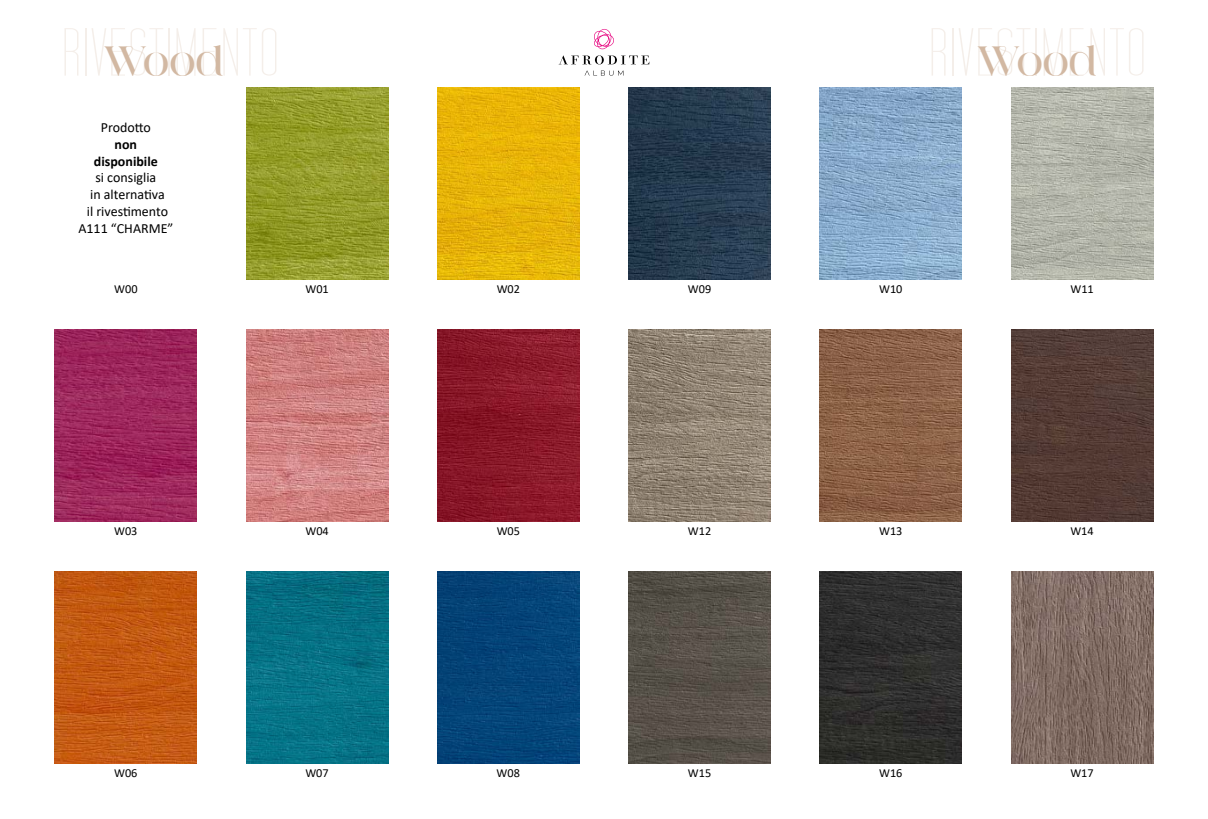
<style>
.page{position:relative;width:1208px;height:819px;background:#fff}
.page>*{position:absolute;margin:0;border:0;box-sizing:border-box;transform-origin:0 0}
.t1{font:68.77px "Tall Films Expanded";color:#d2b8a2}
.t2{font:34.91px "against";color:#d2b8a2}
.t3{font:14px/16.8px "Calibri";color:#000;text-align:center}
.t4{font:700 14px/16.8px "Calibri";color:#000;text-align:center}
.t5{font:12.25px "Calibri";color:#000}
</style>
<div class="page">
<svg style="left:559px;top:55px;width:90px;height:9px"></svg>
<svg style="left:594px;top:29px;width:20px;height:20px"></svg>
<svg style="left:585px;top:71px;width:38px;height:5px"></svg>
<img style="left:1011px;top:571px;width:142px;height:192px">
<img style="left:820px;top:571px;width:142px;height:192px">
<img style="left:629px;top:571px;width:142px;height:192px">
<img style="left:1011px;top:329px;width:142px;height:192px">
<img style="left:820px;top:329px;width:142px;height:192px">
<img style="left:629px;top:329px;width:142px;height:192px">
<img style="left:1011px;top:87px;width:142px;height:192px">
<img style="left:820px;top:87px;width:142px;height:192px">
<img style="left:629px;top:87px;width:142px;height:192px">
<img style="left:437px;top:571px;width:142px;height:192px">
<img style="left:246px;top:571px;width:142px;height:192px">
<img style="left:55px;top:571px;width:142px;height:192px">
<img style="left:437px;top:329px;width:142px;height:192px">
<img style="left:246px;top:329px;width:142px;height:192px">
<img style="left:55px;top:329px;width:142px;height:192px">
<img style="left:437px;top:87px;width:142px;height:192px">
<img style="left:246px;top:87px;width:142px;height:192px">
<h1 class="t1" style="left:61px;top:21px;width:220px">RIVESTIMENTO</h1>
<h1 class="t1" style="left:928px;top:21px;width:220px">RIVESTIMENTO</h1>
<h2 class="t2" style="left:104px;top:37px;width:121px">Wood</h2>
<h2 class="t2" style="left:978px;top:37px;width:121px">Wood</h2>
<p class="t3" style="left:101px;top:119px;width:52px">Prodotto</p>
<p class="t4" style="left:94px;top:135px;width:66px">non disponibile</p>
<p class="t3" style="left:78px;top:169px;width:96px">si consiglia<br>in alternativa<br>il rivestimento<br>A111 “CHARME”</p>
<p class="t5" style="left:114px;top:280px;width:25px">W00</p>
<p class="t5" style="left:305px;top:280px;width:25px">W01</p>
<p class="t5" style="left:497px;top:280px;width:25px">W02</p>
<p class="t5" style="left:688px;top:280px;width:25px">W09</p>
<p class="t5" style="left:879px;top:280px;width:25px">W10</p>
<p class="t5" style="left:1070px;top:280px;width:25px">W11</p>
<p class="t5" style="left:114px;top:522px;width:25px">W03</p>
<p class="t5" style="left:305px;top:522px;width:25px">W04</p>
<p class="t5" style="left:497px;top:522px;width:25px">W05</p>
<p class="t5" style="left:688px;top:522px;width:25px">W12</p>
<p class="t5" style="left:879px;top:522px;width:25px">W13</p>
<p class="t5" style="left:1070px;top:522px;width:25px">W14</p>
<p class="t5" style="left:114px;top:764px;width:25px">W06</p>
<p class="t5" style="left:305px;top:764px;width:25px">W07</p>
<p class="t5" style="left:497px;top:764px;width:25px">W08</p>
<p class="t5" style="left:688px;top:764px;width:25px">W15</p>
<p class="t5" style="left:879px;top:764px;width:25px">W16</p>
<p class="t5" style="left:1070px;top:764px;width:25px">W17</p>
</div>
